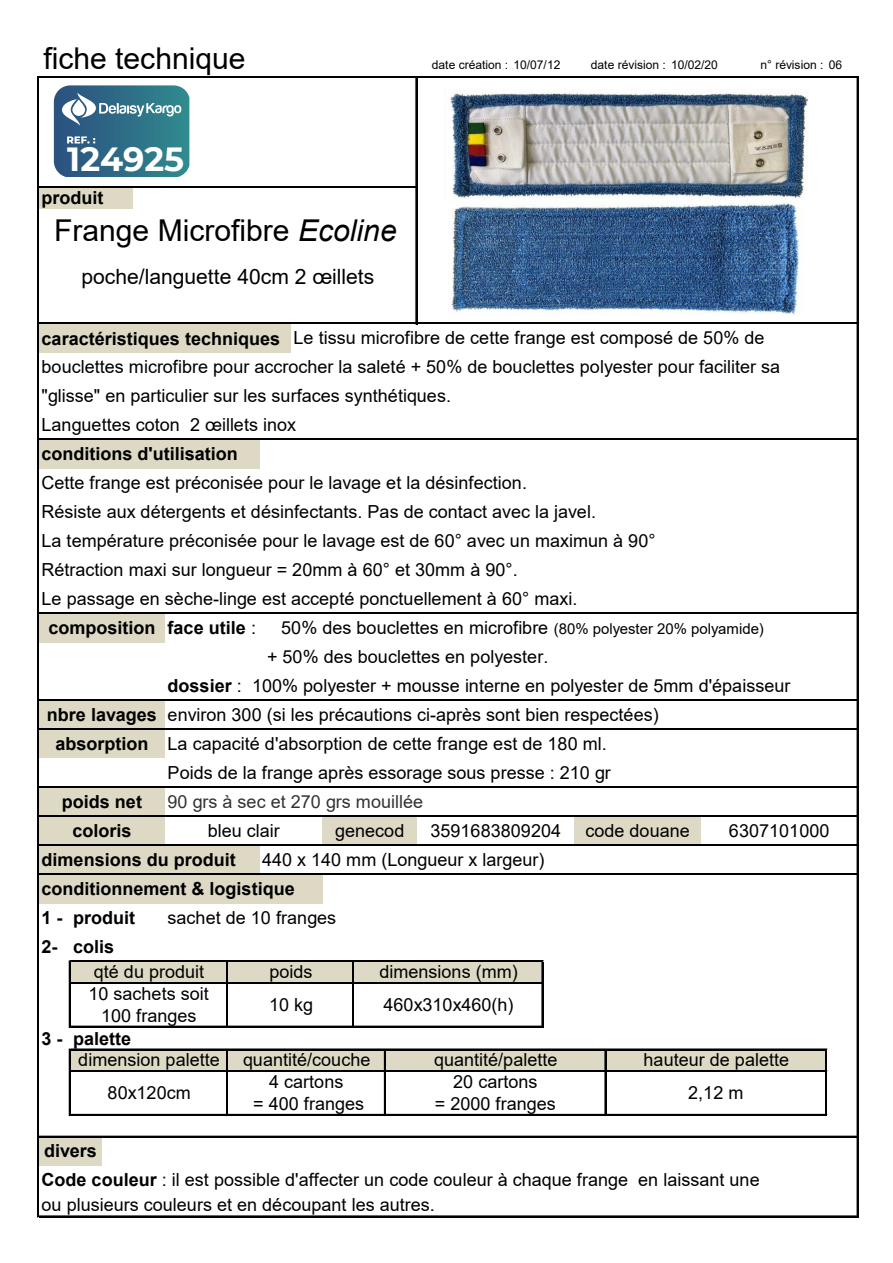
<style>
.page{position:relative;width:893px;height:1263px;background:#fff}
.page>*{position:absolute;margin:0;border:0;box-sizing:border-box;transform-origin:0 0}
.t1{font:700 33.45px "Montserrat";color:#fff}
.t2{font:30px "Arial";color:#000}
.t3{font:21px "Arial";color:#000}
.t4{font:18px/29px "Arial";color:#000}
.t5{font:700 18px "Arial";color:#000}
.t6{font:18px "Arial";color:#333}
.t7{font:12px "Arial";letter-spacing:-.005em;color:#000}
.s1{font-style:italic}
.s2{font-weight:400}
.s3{font-size:15px}
.s4{font-weight:700}
</style>
<div class="page">
<div style="left:39px;top:187px;width:94px;height:22px;background:#ddd9c4"></div>
<div style="left:39px;top:323px;width:252px;height:30px;background:#ddd9c4"></div>
<div style="left:39px;top:439px;width:220px;height:29px;background:#ddd9c4"></div>
<div style="left:39px;top:613px;width:126px;height:29px;background:#ddd9c4"></div>
<div style="left:39px;top:700px;width:126px;height:58px;background:#ddd9c4"></div>
<div style="left:39px;top:787px;width:126px;height:58px;background:#ddd9c4"></div>
<div style="left:322px;top:816px;width:95px;height:29px;background:#ddd9c4"></div>
<div style="left:574px;top:816px;width:126px;height:29px;background:#ddd9c4"></div>
<div style="left:39px;top:845px;width:220px;height:29px;background:#ddd9c4"></div>
<div style="left:39px;top:874px;width:283px;height:29px;background:#ddd9c4"></div>
<div style="left:70px;top:961px;width:473px;height:22px;background:#ddd9c4"></div>
<div style="left:70px;top:1049px;width:756px;height:22px;background:#ddd9c4"></div>
<div style="left:39px;top:1136px;width:63px;height:29px;background:#ddd9c4"></div>
<hr style="left:69px;top:960px;width:2px;height:67px;background:#000">
<hr style="left:226px;top:962px;width:1px;height:65px;background:#000">
<hr style="left:227px;top:962px;width:1px;height:65px;background:#000">
<hr style="left:37px;top:77px;width:1px;height:1140px;background:#000">
<hr style="left:38px;top:77px;width:1px;height:1140px;background:#000">
<hr style="left:416px;top:78px;width:1px;height:246px;background:#000">
<hr style="left:857px;top:78px;width:1px;height:1139px;background:#000">
<hr style="left:69px;top:1049px;width:2px;height:66px;background:#000">
<hr style="left:226px;top:1050px;width:1px;height:65px;background:#000">
<hr style="left:227px;top:1050px;width:1px;height:65px;background:#000">
<hr style="left:353px;top:962px;width:1px;height:65px;background:#000">
<hr style="left:542px;top:962px;width:1px;height:65px;background:#000">
<hr style="left:384px;top:1050px;width:2px;height:65px;background:#000">
<hr style="left:605px;top:1050px;width:1px;height:65px;background:#000">
<hr style="left:825px;top:1050px;width:2px;height:65px;background:#000">
<hr style="left:39px;top:76px;width:819px;height:1px;background:#000">
<hr style="left:39px;top:77px;width:819px;height:1px;background:#000">
<hr style="left:39px;top:186px;width:378px;height:1px;background:#000">
<hr style="left:39px;top:187px;width:378px;height:1px;background:#000">
<hr style="left:39px;top:322px;width:819px;height:1px;background:#000">
<hr style="left:39px;top:323px;width:819px;height:1px;background:#000">
<hr style="left:39px;top:438px;width:819px;height:1px;background:#000">
<hr style="left:39px;top:439px;width:819px;height:1px;background:#000">
<hr style="left:39px;top:612px;width:819px;height:2px;background:#000">
<hr style="left:39px;top:699px;width:819px;height:2px;background:#000">
<hr style="left:39px;top:728px;width:819px;height:2px;background:#000">
<hr style="left:39px;top:786px;width:819px;height:2px;background:#000">
<hr style="left:39px;top:815px;width:819px;height:2px;background:#000">
<hr style="left:39px;top:844px;width:819px;height:2px;background:#000">
<hr style="left:39px;top:873px;width:819px;height:2px;background:#000">
<hr style="left:71px;top:960px;width:472px;height:2px;background:#000">
<hr style="left:71px;top:982px;width:472px;height:1px;background:#000">
<hr style="left:71px;top:1025px;width:472px;height:1px;background:#000">
<hr style="left:71px;top:1026px;width:472px;height:1px;background:#000">
<hr style="left:71px;top:1048px;width:756px;height:1px;background:#000">
<hr style="left:71px;top:1049px;width:756px;height:1px;background:#000">
<hr style="left:71px;top:1070px;width:756px;height:2px;background:#000">
<hr style="left:71px;top:1114px;width:756px;height:1px;background:#000">
<hr style="left:39px;top:1135px;width:819px;height:1px;background:#000">
<hr style="left:39px;top:1136px;width:819px;height:1px;background:#000">
<hr style="left:39px;top:1215px;width:819px;height:2px;background:#000">
<img style="left:451px;top:202px;width:352px;height:112px">
<img style="left:449px;top:91px;width:360px;height:108px">
<svg style="left:54px;top:85px;width:135px;height:92px;background:#427b92"></svg>
<h2 class="t2" style="left:43px;top:38px;width:204px">fiche technique</h2>
<h1 class="t1" style="left:67px;top:135px;width:118px">124925</h1>
<p class="t5" style="left:42px;top:185px;width:63px">produit</p>
<h2 class="t2" style="left:54px;top:209px;width:344px">Frange Microfibre <span class="s1">Ecoline</span></h2>
<p class="t3" style="left:81px;top:262px;width:294px">poche/languette 40cm 2 œillets</p>
<p class="t7" style="left:432px;top:57px;width:130px">date création : 10/07/12</p>
<p class="t7" style="left:591px;top:57px;width:128px">date révision : 10/02/20</p>
<p class="t7" style="left:760px;top:57px;width:83px">n° révision : 06</p>
<p class="t5" style="left:42px;top:325px;width:240px">caractéristiques techniques</p>
<p class="t4" style="left:294px;top:323px;width:472px">Le tissu microfibre de cette frange est composé de 50% de</p>
<p class="t4" style="left:42px;top:352px;width:740px">bouclettes microfibre pour accrocher la saleté + 50% de bouclettes polyester pour faciliter sa</p>
<p class="t4" style="left:42px;top:381px;width:411px">"glisse" en particulier sur les surfaces synthétiques.</p>
<p class="t4" style="left:42px;top:410px;width:256px">Languettes coton 2 œillets inox</p>
<p class="t5" style="left:42px;top:441px;width:198px">conditions d'utilisation</p>
<p class="t4" style="left:41px;top:467px;width:487px">Cette frange est préconisée pour le lavage et la désinfection.</p>
<p class="t4" style="left:42px;top:497px;width:615px">Résiste aux détergents et désinfectants. Pas de contact avec la javel.<br>La température préconisée pour le lavage est de 60° avec un maximun à 90°</p>
<p class="t4" style="left:41px;top:554px;width:478px">Rétraction maxi sur longueur = 20mm à 60° et 30mm à 90°.</p>
<p class="t4" style="left:42px;top:583px;width:537px">Le passage en sèche-linge est accepté ponctuellement à 60° maxi.</p>
<p class="t5" style="left:48px;top:615px;width:109px">composition</p>
<p class="t5" style="left:168px;top:615px;width:90px">face utile <span class="s2">:</span></p>
<p class="t4" style="left:281px;top:613px;width:484px">50% des bouclettes en microfibre <span class="s3">(80% polyester 20% polyamide)</span></p>
<p class="t4" style="left:168px;top:642px;width:624px;text-indent:99px">+ 50% des bouclettes en polyester.<br><span class="s4">dossier</span> : 100% polyester + mousse interne en polyester de 5mm d'épaisseur</p>
<p class="t5" style="left:47px;top:701px;width:111px">nbre lavages</p>
<p class="t5" style="left:55px;top:730px;width:94px">absorption</p>
<p class="t4" style="left:168px;top:699px;width:493px">environ 300 (si les précautions ci-après sont bien respectées)<br>La capacité d'absorption de cette frange est de 180 ml.</p>
<p class="t4" style="left:168px;top:758px;width:445px">Poids de la frange après essorage sous presse : 210 gr</p>
<p class="t5" style="left:62px;top:788px;width:82px">poids net</p>
<p class="t6" style="left:168px;top:789px;width:257px">90 grs à sec et 270 grs mouillée</p>
<p class="t5" style="left:72px;top:817px;width:61px">coloris</p>
<p class="t4" style="left:208px;top:815px;width:74px">bleu clair</p>
<p class="t4" style="left:335px;top:815px;width:71px">genecod</p>
<p class="t4" style="left:430px;top:815px;width:132px">3591683809204</p>
<p class="t4" style="left:585px;top:815px;width:106px">code douane</p>
<p class="t4" style="left:729px;top:815px;width:102px">6307101000</p>
<p class="t5" style="left:42px;top:846px;width:196px">dimensions du produit</p>
<p class="t4" style="left:262px;top:844px;width:284px">440 x 140 mm (Longueur x largeur)</p>
<p class="t5" style="left:42px;top:875px;width:255px">conditionnement &amp; logistique</p>
<p class="t5" style="left:42px;top:905px;width:95px">1 - produit</p>
<p class="t4" style="left:168px;top:903px;width:170px">sachet de 10 franges</p>
<p class="t5" style="left:42px;top:934px;width:74px">2- colis</p>
<p class="t4" style="left:94px;top:957px;width:112px">qté du produit</p>
<p class="t4" style="left:88px;top:982px;width:122px;line-height:22.2px;text-align:center">10 sachets soit<br>100 franges</p>
<p class="t5" style="left:42px;top:1025px;width:91px">3 - palette</p>
<p class="t4" style="left:269px;top:957px;width:45px">poids</p>
<p class="t4" style="left:379px;top:957px;width:140px">dimensions (mm)</p>
<p class="t4" style="left:269px;top:989px;width:46px">10 kg</p>
<p class="t4" style="left:383px;top:989px;width:132px">460x310x460(h)</p>
<p class="t4" style="left:78px;top:1045px;width:143px">dimension palette</p>
<p class="t4" style="left:243px;top:1045px;width:129px">quantité/couche</p>
<p class="t4" style="left:434px;top:1045px;width:125px">quantité/palette</p>
<p class="t4" style="left:643px;top:1045px;width:147px">hauteur de palette</p>
<p class="t4" style="left:108px;top:1077px;width:85px">80x120cm</p>
<p class="t4" style="left:253px;top:1070px;width:112px;line-height:22.2px;text-align:center">4 cartons<br>= 400 franges</p>
<p class="t4" style="left:435px;top:1070px;width:122px;line-height:22.2px;text-align:center">20 cartons<br>= 2000 franges</p>
<p class="t4" style="left:688px;top:1077px;width:57px">2,12 m</p>
<p class="t4" style="left:42px;top:1136px;width:719px"><span class="s4">divers<br>Code couleur</span> : il est possible d'affecter un code couleur à chaque frange en laissant une</p>
<p class="t4" style="left:42px;top:1190px;width:395px">ou plusieurs couleurs et en découpant les autres.</p>
</div>
